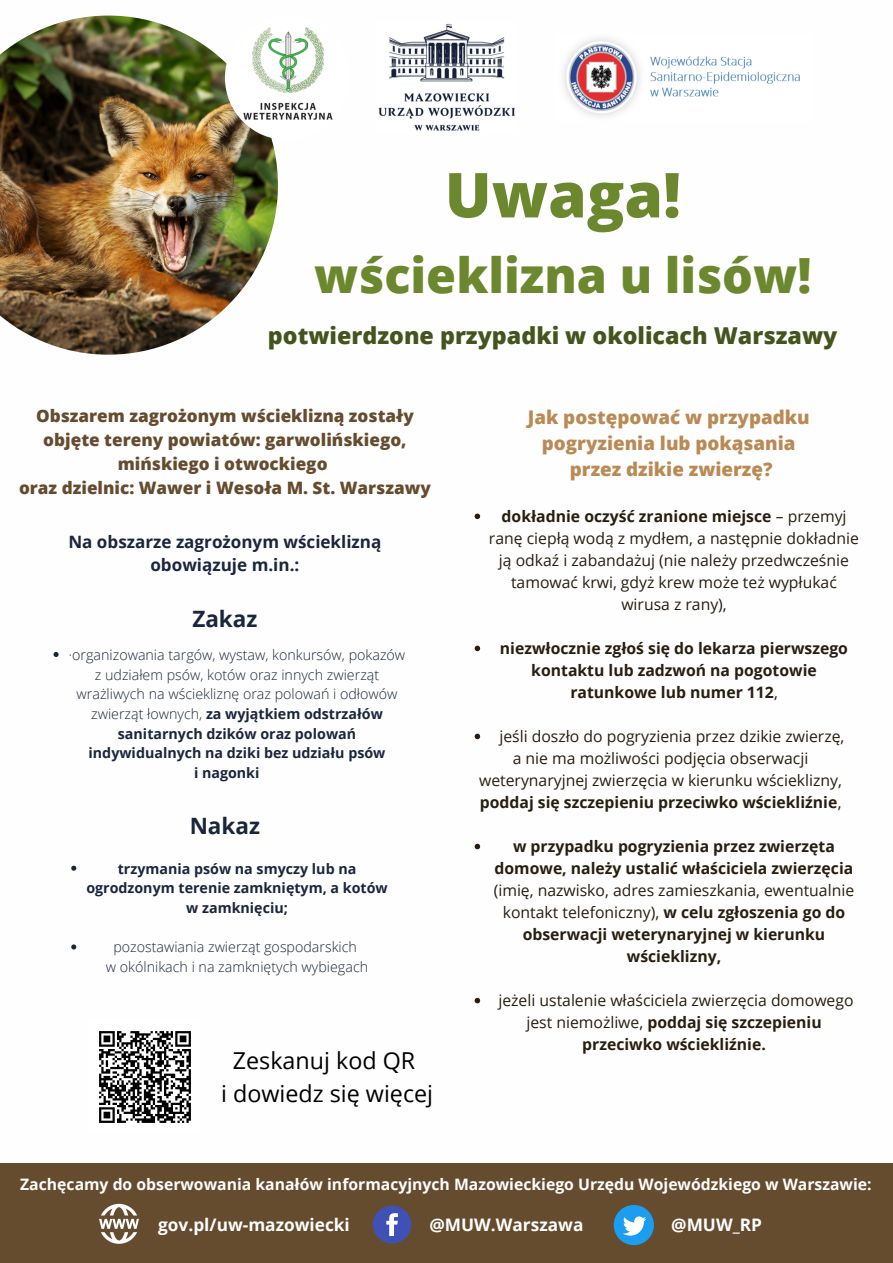
<style>
.page{position:relative;width:893px;height:1263px;background:#fff}
.page>*{position:absolute;margin:0;border:0;box-sizing:border-box;transform-origin:0 0}
.t1{font:800 62.03px "Open Sans";color:#6c882e}
.t2{font:800 48.53px "Open Sans";color:#6c882e}
.t3{font:23.33px "Open Sans";color:#000}
.t4{font:800 23.25px "Open Sans";color:#44541d}
.t5{font:700 22.5px "Open Sans";color:#1b253c}
.t6{font:800 18.75px "Open Sans";color:#ba8a54}
.t7{font:700 17.25px "Open Sans";color:#fefefe}
.t8{font:800 17.1px/23.9px "Open Sans";color:#654c2e;text-align:center}
.t9{font:700 17.02px/23.7px "Open Sans";color:#1b253c;text-align:center}
.t10{font:15.75px/22px "Open Sans";color:#271e11;text-align:center}
.t11{font:700 15.75px/22px "Open Sans";color:#271e11;text-align:center}
.t12{font:700 15.75px "Open Sans";color:#fefefe}
.t13{font:300 14.25px/19.7px "Open Sans";color:#1b253c;text-align:center}
.t14{font:700 14.25px/19.7px "Open Sans";color:#1b253c;text-align:center}
.s1{font-weight:700}
.s2{font-weight:400}
</style>
<div class="page">
<img style="left:378px;top:23px;width:137px;height:108px">
<img style="left:563px;top:38px;width:237px;height:79px">
<div style="left:0;top:1163px;width:893px;height:100px;background:#654c2e"></div>
<svg style="left:614px;top:1205px;width:39px;height:40px"></svg>
<svg style="left:373px;top:1205px;width:38px;height:38px"></svg>
<svg style="left:99px;top:1204px;width:40px;height:40px"></svg>
<svg style="left:474px;top:514px;width:6px;height:5px"></svg>
<svg style="left:474px;top:646px;width:6px;height:5px"></svg>
<svg style="left:474px;top:734px;width:6px;height:5px"></svg>
<svg style="left:474px;top:844px;width:6px;height:5px"></svg>
<svg style="left:474px;top:998px;width:6px;height:5px"></svg>
<img style="left:99px;top:1031px;width:92px;height:92px">
<svg style="left:54px;top:652px;width:5px;height:5px"></svg>
<svg style="left:71px;top:866px;width:5px;height:5px"></svg>
<svg style="left:71px;top:944px;width:5px;height:5px"></svg>
<img style="left:0;top:16px;width:278px;height:339px">
<img style="left:225px;top:16px;width:124px;height:124px;border-radius:50%">
<p class="t1" style="left:445px;top:151px;width:238px">Uwaga!</p>
<p class="t2" style="left:314px;top:241px;width:498px">wścieklizna u lisów!</p>
<p class="t4" style="left:268px;top:319px;width:571px">potwierdzone przypadki w okolicach Warszawy</p>
<p class="t8" style="left:36px;top:404px;width:379px">Obszarem zagrożonym wścieklizną zostały objęte tereny powiatów: garwolińskiego, mińskiego i otwockiego</p>
<p class="t8" style="left:19px;top:476px;width:413px">oraz dzielnic: Wawer i Wesoła M. St. Warszawy</p>
<p class="t9" style="left:68px;top:529px;width:314px">Na obszarze zagrożonym wścieklizną obowiązuje m.in.:</p>
<p class="t5" style="left:192px;top:603px;width:67px">Zakaz</p>
<p class="t13" style="left:69px;top:644px;width:338px">·organizowania targów, wystaw, konkursów, pokazów z udziałem psów, kotów oraz innych zwierząt wrażliwych na wściekliznę oraz polowań i odłowów zwierząt łownych, <span class="s1">za wyjątkiem odstrzałów sanitarnych dzików oraz polowań indywidualnych na dziki bez udziału psów</span></p>
<p class="t14" style="left:194px;top:763px;width:67px">i nagonki</p>
<p class="t5" style="left:190px;top:810px;width:72px">Nakaz</p>
<p class="t14" style="left:86px;top:858px;width:303px">trzymania psów na smyczy lub na ogrodzonym terenie zamkniętym, a kotów w zamknięciu;</p>
<p class="t13" style="left:113px;top:937px;width:245px">pozostawiania zwierząt gospodarskich</p>
<p class="t13" style="left:106px;top:957px;width:264px">w okólnikach i na zamkniętych wybiegach</p>
<p class="t3" style="left:233px;top:1044px;width:184px">Zeskanuj kod QR</p>
<p class="t3" style="left:221px;top:1077px;width:213px">i dowiedz się więcej</p>
<p class="t6" style="left:528px;top:404px;width:283px">Jak postępować w przypadku</p>
<p class="t6" style="left:542px;top:430px;width:255px">pogryzienia lub pokąsania</p>
<p class="t6" style="left:570px;top:456px;width:204px">przez dzikie zwierzę?</p>
<p class="t10" style="left:489px;top:505px;width:371px"><span class="s1">dokładnie oczyść zranione miejsce</span> – przemyj ranę ciepłą wodą z mydłem, a następnie dokładnie ją odkaź i zabandażuj (nie należy przedwcześnie tamować krwi, gdyż krew może też wypłukać wirusa z rany),</p>
<p class="t11" style="left:500px;top:637px;width:350px">niezwłocznie zgłoś się do lekarza pierwszego kontaktu lub zadzwoń na pogotowie ratunkowe lub numer 112<span class="s2">,</span></p>
<p class="t10" style="left:499px;top:725px;width:346px">jeśli doszło do pogryzienia przez dzikie zwierzę,</p>
<p class="t10" style="left:479px;top:747px;width:364px">a nie ma możliwości podjęcia obserwacji weterynaryjnej zwierzęcia w kierunku wścieklizny, <span class="s1">poddaj się szczepieniu przeciwko wściekliźnie</span>,</p>
<p class="t11" style="left:494px;top:835px;width:362px">w przypadku pogryzienia przez zwierzęta domowe, należy ustalić właściciela zwierzęcia <span class="s2">(imię, nazwisko, adres zamieszkania, ewentualnie kontakt telefoniczny),</span> w celu zgłoszenia go do obserwacji weterynaryjnej w kierunku wścieklizny,</p>
<p class="t10" style="left:498px;top:989px;width:357px">jeżeli ustalenie właściciela zwierzęcia domowego jest niemożliwe, <span class="s1">poddaj się szczepieniu przeciwko wściekliźnie.</span></p>
<p class="t12" style="left:20px;top:1173px;width:853px">Zachęcamy do obserwowania kanałów informacyjnych Mazowieckiego Urzędu Wojewódzkiego w Warszawie:</p>
<p class="t7" style="left:158px;top:1213px;width:193px">gov.pl/uw-mazowiecki</p>
<p class="t7" style="left:429px;top:1213px;width:155px">@MUW.Warszawa</p>
<p class="t7" style="left:671px;top:1213px;width:92px">@MUW_RP</p>
</div>
